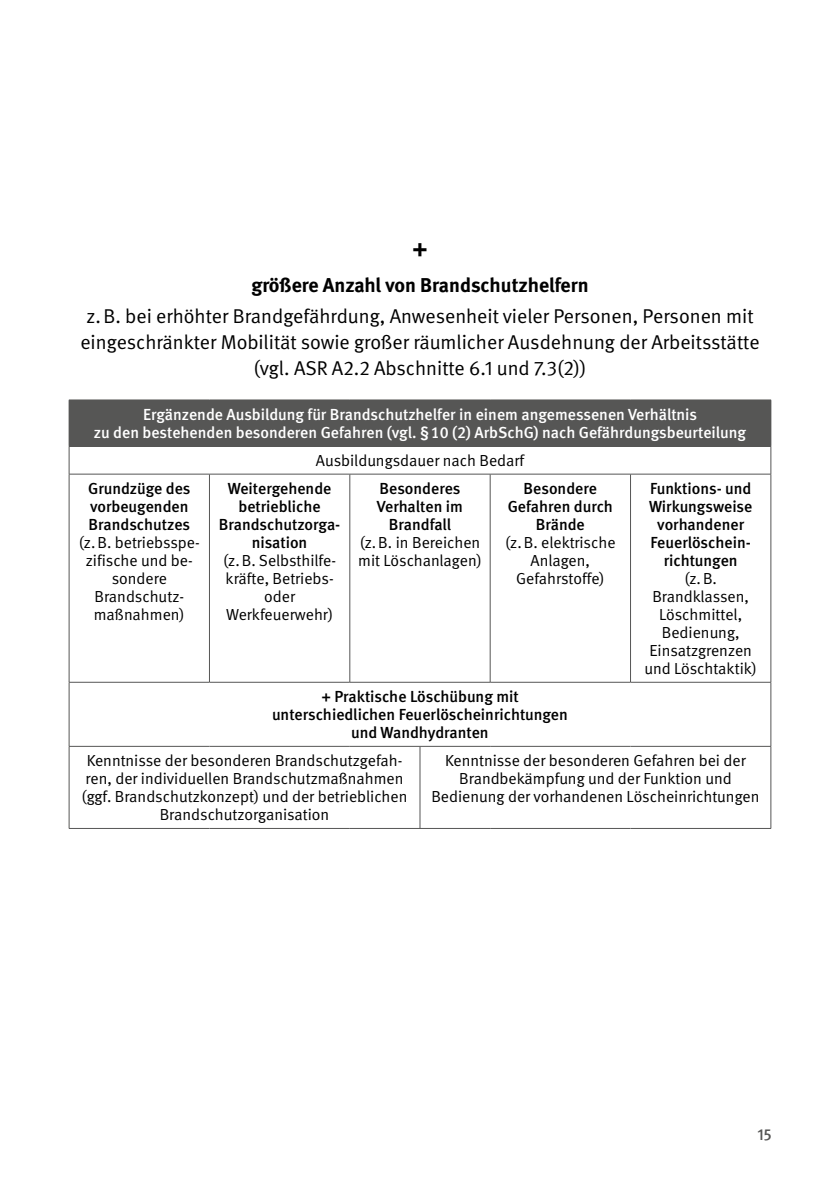
<style>
.page{position:relative;width:840px;height:1191px;background:#fff}
.page>*{position:absolute;margin:0;border:0;box-sizing:border-box;transform-origin:0 0}
.FT{font:700 24px "DGUV Meta";color:#000}
.FT-2{font:20px/25.6px "DGUV Meta";color:#000;text-align:center}
.FT-3{font:700 20px "DGUV Meta";color:#000}
.TI{font:16px/18px "DGUV Meta";color:#000;text-align:center}
.TI-2{font:500 16px/18px "DGUV Meta";color:#fff;text-align:center}
.TI-3{font:500 16px/18px "DGUV Meta";color:#000;text-align:center}
.t1{font:500 16px "DGUV Meta";color:#565655}
.s1{font-weight:500}
</style>
<div class="page">
<div style="left:69px;top:400px;width:701px;height:46px;background:#565655"></div>
<hr style="left:69px;top:399px;width:140px;height:1px;background:#565655">
<hr style="left:209px;top:399px;width:140px;height:1px;background:#565655">
<hr style="left:349px;top:399px;width:71px;height:1px;background:#565655">
<hr style="left:420px;top:399px;width:70px;height:1px;background:#565655">
<hr style="left:490px;top:399px;width:140px;height:1px;background:#565655">
<hr style="left:630px;top:399px;width:140px;height:1px;background:#565655">
<hr style="left:770px;top:400px;width:1px;height:46px;background:#565655">
<hr style="left:69px;top:446px;width:140px;height:1px;background:#565655">
<svg style="left:69px;top:447px;width:1px;height:27px"></svg>
<hr style="left:209px;top:446px;width:140px;height:1px;background:#565655">
<hr style="left:349px;top:446px;width:71px;height:1px;background:#565655">
<hr style="left:420px;top:446px;width:70px;height:1px;background:#565655">
<hr style="left:490px;top:446px;width:140px;height:1px;background:#565655">
<hr style="left:630px;top:446px;width:140px;height:1px;background:#565655">
<svg style="left:770px;top:446px;width:1px;height:28px"></svg>
<hr style="left:69px;top:474px;width:140px;height:1px;background:#565655">
<hr style="left:69px;top:474px;width:1px;height:208px;background:#565655">
<hr style="left:209px;top:474px;width:140px;height:1px;background:#565655">
<hr style="left:209px;top:474px;width:1px;height:208px;background:#565655">
<hr style="left:349px;top:474px;width:71px;height:1px;background:#565655">
<hr style="left:349px;top:474px;width:1px;height:208px;background:#565655">
<hr style="left:420px;top:474px;width:70px;height:1px;background:#565655">
<hr style="left:490px;top:474px;width:140px;height:1px;background:#565655">
<hr style="left:489px;top:474px;width:1px;height:208px;background:#565655">
<hr style="left:630px;top:474px;width:140px;height:1px;background:#565655">
<hr style="left:629px;top:474px;width:1px;height:208px;background:#565655">
<hr style="left:770px;top:474px;width:1px;height:208px;background:#565655">
<hr style="left:69px;top:682px;width:140px;height:1px;background:#565655">
<hr style="left:69px;top:682px;width:1px;height:64px;background:#565655">
<hr style="left:209px;top:682px;width:140px;height:1px;background:#565655">
<hr style="left:349px;top:682px;width:71px;height:1px;background:#565655">
<hr style="left:420px;top:682px;width:70px;height:1px;background:#565655">
<hr style="left:490px;top:682px;width:140px;height:1px;background:#565655">
<hr style="left:630px;top:682px;width:140px;height:1px;background:#565655">
<hr style="left:770px;top:682px;width:1px;height:64px;background:#565655">
<hr style="left:69px;top:746px;width:140px;height:1px;background:#565655">
<hr style="left:69px;top:746px;width:1px;height:82px;background:#565655">
<hr style="left:209px;top:746px;width:140px;height:1px;background:#565655">
<hr style="left:349px;top:746px;width:71px;height:1px;background:#565655">
<hr style="left:420px;top:746px;width:70px;height:1px;background:#565655">
<hr style="left:419px;top:746px;width:1px;height:82px;background:#565655">
<hr style="left:490px;top:746px;width:140px;height:1px;background:#565655">
<hr style="left:630px;top:746px;width:140px;height:1px;background:#565655">
<hr style="left:770px;top:746px;width:1px;height:82px;background:#565655">
<hr style="left:69px;top:828px;width:140px;height:1px;background:#565655">
<hr style="left:209px;top:828px;width:140px;height:1px;background:#565655">
<hr style="left:349px;top:828px;width:71px;height:1px;background:#565655">
<hr style="left:420px;top:828px;width:70px;height:1px;background:#565655">
<hr style="left:490px;top:828px;width:140px;height:1px;background:#565655">
<hr style="left:630px;top:828px;width:140px;height:1px;background:#565655">
<p class="FT" style="left:412px;top:234px;width:17px">+</p>
<p class="FT-3" style="left:251px;top:273px;width:338px">größere Anzahl von Brandschutzhelfern</p>
<p class="FT-2" style="left:80px;top:304px;width:680px">z.B. bei erhöhter Brandgefährdung, Anwesenheit vieler Personen, Personen mit eingeschränkter Mobilität sowie großer räumlicher Ausdehnung der Arbeitsstätte (vgl. ASR A2.2 Abschnitte 6.1 und 7.3(2))</p>
<p class="TI-2" style="left:94px;top:406px;width:653px">Ergänzende Ausbildung für Brandschutzhelfer in einem angemessenen Verhältnis<br>zu den bestehenden besonderen Gefahren (vgl. §10 (2) ArbSchG) nach Gefährdungsbeurteilung</p>
<p class="TI" style="left:316px;top:452px;width:210px">Ausbildungsdauer nach Bedarf</p>
<p class="TI" style="left:79px;top:480px;width:122px"><span class="s1">Grundzüge des vorbeugenden<br>Brandschutzes </span>(z.B. betriebsspe&shy;zifische und be&shy;sondere<br>Brandschutz&shy;maßnahmen)</p>
<p class="TI" style="left:219px;top:480px;width:123px"><span class="s1">Weitergehende betriebliche<br>Brandschutzorga&shy;nisation<br></span>(z.B. Selbsthilfe&shy;kräfte, Betriebs&shy;oder<br>Werkfeuerwehr)</p>
<p class="TI" style="left:358px;top:480px;width:125px"><span class="s1">Besonderes<br>Verhalten im<br>Brandfall<br></span>(z.B. in Bereichen mit Löschanlagen)</p>
<p class="TI" style="left:505px;top:480px;width:112px"><span class="s1">Besondere<br>Gefahren durch<br>Brände<br></span>(z.B. elektrische<br>Anlagen,<br>Gefahrstoffe)</p>
<p class="TI" style="left:644px;top:480px;width:114px"><span class="s1">Funktions- und<br>Wirkungsweise vorhandener<br>Feuerlöschein&shy;richtungen<br></span>(z.B.<br>Brandklassen,<br>Löschmittel,<br>Bedienung,<br>Einsatzgrenzen und Löschtaktik)</p>
<p class="TI-3" style="left:272px;top:688px;width:297px">+ Praktische Löschübung mit unterschiedlichen Feuerlöscheinrichtungen und Wandhydranten</p>
<p class="TI" style="left:82px;top:752px;width:327px">Kenntnisse der besonderen Brandschutzgefah&shy;ren, der individuellen Brandschutzmaßnahmen (ggf. Brandschutzkonzept) und der betrieblichen Brandschutzorganisation</p>
<p class="TI" style="left:431px;top:752px;width:329px">Kenntnisse der besonderen Gefahren bei der<br>Brandbekämpfung und der Funktion und<br>Bedienung der vorhandenen Löscheinrichtungen</p>
<p class="t1" style="left:757px;top:1124px;width:16px">15</p>
</div>
